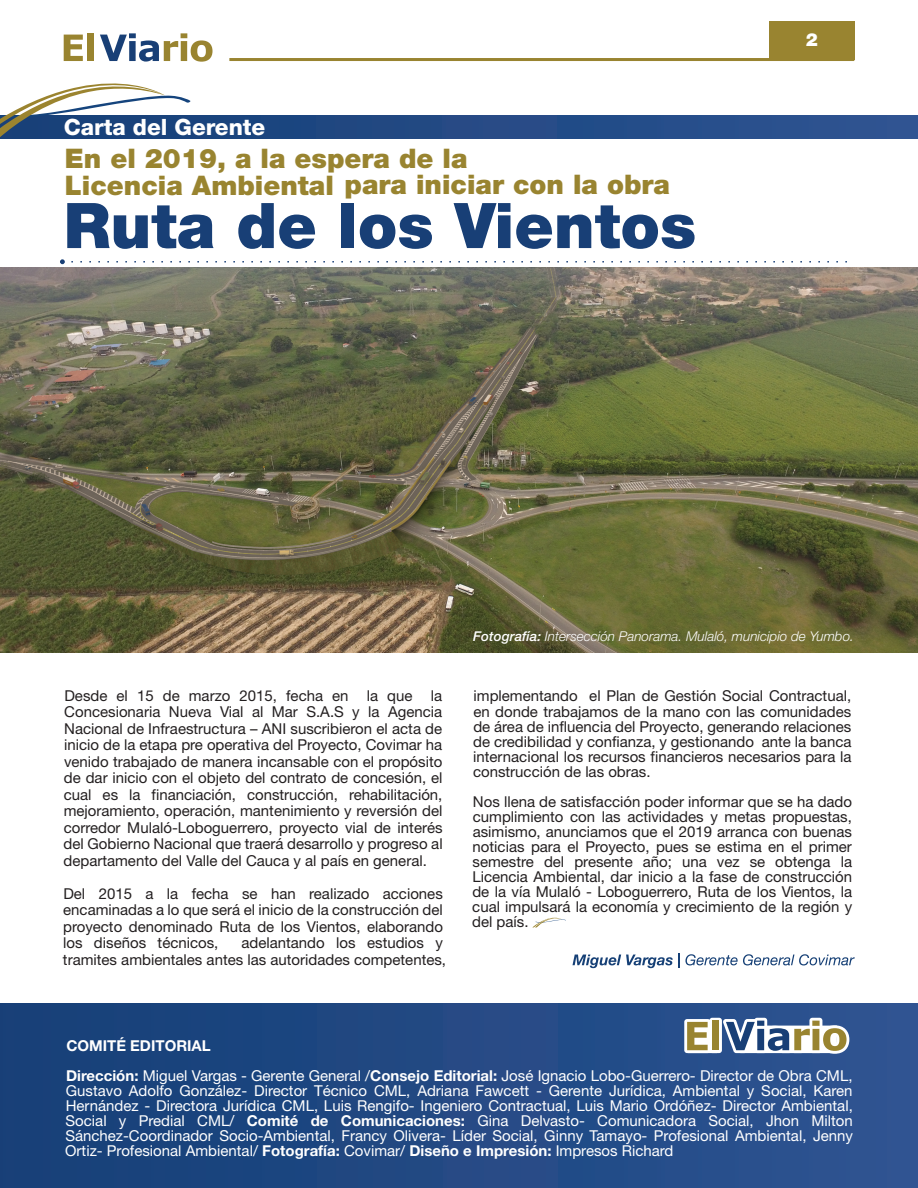
<style>
.page{position:relative;width:918px;height:1188px;background:#fff}
.page>*{position:absolute;margin:0;border:0;box-sizing:border-box;transform-origin:0 0}
.t1{font:900 63px "Helvetica Neue";color:#183f76}
.t2{font:900 27px/25.8px "Helvetica Neue";color:#998430}
.t3{font:800 22.5px "Helvetica Neue";color:#fff}
.t4{font:900 18px "Helvetica Neue";color:#fff}
.t5{font:15px/16.5px "Helvetica Neue";color:#231f20;text-align:justify}
.t6{font:15px/15px "Helvetica Neue";color:#fff}
.t7{font:italic 300 13.5px "Helvetica Neue";color:#fff}
.s1{font-weight:500}
.s2{font-weight:700}
</style>
<div class="page">
<svg style="left:60px;top:259px;width:787px;height:5px"></svg>
<svg style="left:572px;top:955px;width:101px;height:13px"></svg>
<svg style="left:679px;top:953px;width:176px;height:15px"></svg>
<svg style="left:213px;top:115px;width:705px;height:23px;background:#254b87"></svg>
<div style="left:769px;top:21px;width:85px;height:38px;background:#998430"></div>
<svg style="left:0;top:33px;width:213px;height:106px"></svg>
<hr style="left:229px;top:58px;width:625px;height:3px;background:#998430">
<img style="left:0;top:268px;width:918px;height:385px">
<svg style="left:533px;top:917px;width:33px;height:10px"></svg>
<div style="left:0;top:1003px;width:918px;height:185px;background:linear-gradient(to right,#163f77,#2f5492)"></div>
<svg style="left:684px;top:1018px;width:165px;height:36px"></svg>
<h3 class="t3" style="left:64px;top:113px;width:203px">Carta del Gerente</h3>
<h2 class="t2" style="left:65px;top:145px;width:607px">En el 2019, a la espera de la<br>Licencia Ambiental para iniciar con la obra</h2>
<h1 class="t1" style="left:64px;top:188px;width:634px">Ruta de los Vientos</h1>
<p class="t4" style="left:806px;top:29px;width:14px">2</p>
<p class="t5" style="left:64px;top:687px;width:381px">Desde el 15 de marzo 2015, fecha en la que la Concesionaria Nueva Vial al Mar S.A.S y la Agencia Nacional de Infraestructura – ANI suscribieron el acta de inicio de la etapa pre operativa del Proyecto, Covimar ha venido trabajado de manera incansable con el propósito de dar inicio con el objeto del contrato de concesión, el cual es la financiación, construcción, rehabilitación, mejoramiento, operación, mantenimiento y reversión del corredor Mulaló-Loboguerrero, proyecto vial de interés del Gobierno Nacional que traerá desarrollo y progreso al departamento del Valle del Cauca y al país en general.</p>
<p class="t5" style="left:63px;top:885px;width:381px">Del 2015 a la fecha se han realizado acciones encaminadas a lo que será el inicio de la construcción del proyecto denominado Ruta de los Vientos, elaborando los diseños técnicos,</p>
<p class="t5" style="left:63px;top:934px;width:385px;text-align:right">adelantando los estudios y<br>tramites ambientales antes las autoridades competentes,</p>
<p class="t7" style="left:473px;top:625px;width:382px"><span class="s1">Fotografía:</span> Intersección Panorama. Mulaló, municipio de Yumbo.</p>
<p class="t5" style="left:473px;top:687px;width:379px">implementando el Plan de Gestión Social Contractual, en donde trabajamos de la mano con las comunidades</p>
<p class="t5" style="left:473px;top:719px;width:380px;line-height:15px">de área de influencia del Proyecto, generando relaciones de credibilidad y confianza, y gestionando ante la banca internacional los recursos financieros necesarios para la construcción de las obras.</p>
<p class="t5" style="left:472px;top:794px;width:382px;line-height:15px">Nos llena de satisfacción poder informar que se ha dado cumplimiento con las actividades y metas propuestas, asimismo, anunciamos que el 2019 arranca con buenas noticias para el Proyecto, pues se estima en el primer semestre del presente año; una vez se obtenga la Licencia Ambiental, dar inicio a la fase de construcción de la vía Mulaló - Loboguerrero, Ruta de los Vientos, la cual impulsará la economía y crecimiento de la región y del país.</p>
<p class="t6" style="left:66px;top:1031px;width:788px;line-height:30px"><span class="s2">COMITÉ EDITORIAL<br>Dirección:</span> Miguel Vargas - Gerente General /<span class="s2">Consejo Editorial:</span> José Ignacio Lobo-Guerrero- Director de Obra CML,</p>
<p class="t6" style="left:65px;top:1083px;width:789px;text-align:justify">Gustavo Adolfo González- Director Técnico CML, Adriana Fawcett - Gerente Jurídica, Ambiental y Social, Karen Hernández - Directora Jurídica CML, Luis Rengifo- Ingeniero Contractual, Luis Mario Ordóñez- Director Ambiental, Social y Predial CML/ <span class="s2">Comité de Comunicaciones:</span> Gina Delvasto- Comunicadora Social, Jhon Milton Sánchez-Coordinador Socio-Ambiental, Francy Olivera- Líder Social, Ginny Tamayo- Profesional Ambiental, Jenny Ortiz- Profesional Ambiental/ <span class="s2">Fotografía:</span> Covimar/ <span class="s2">Diseño e Impresión:</span> Impresos Richard</p>
</div>
